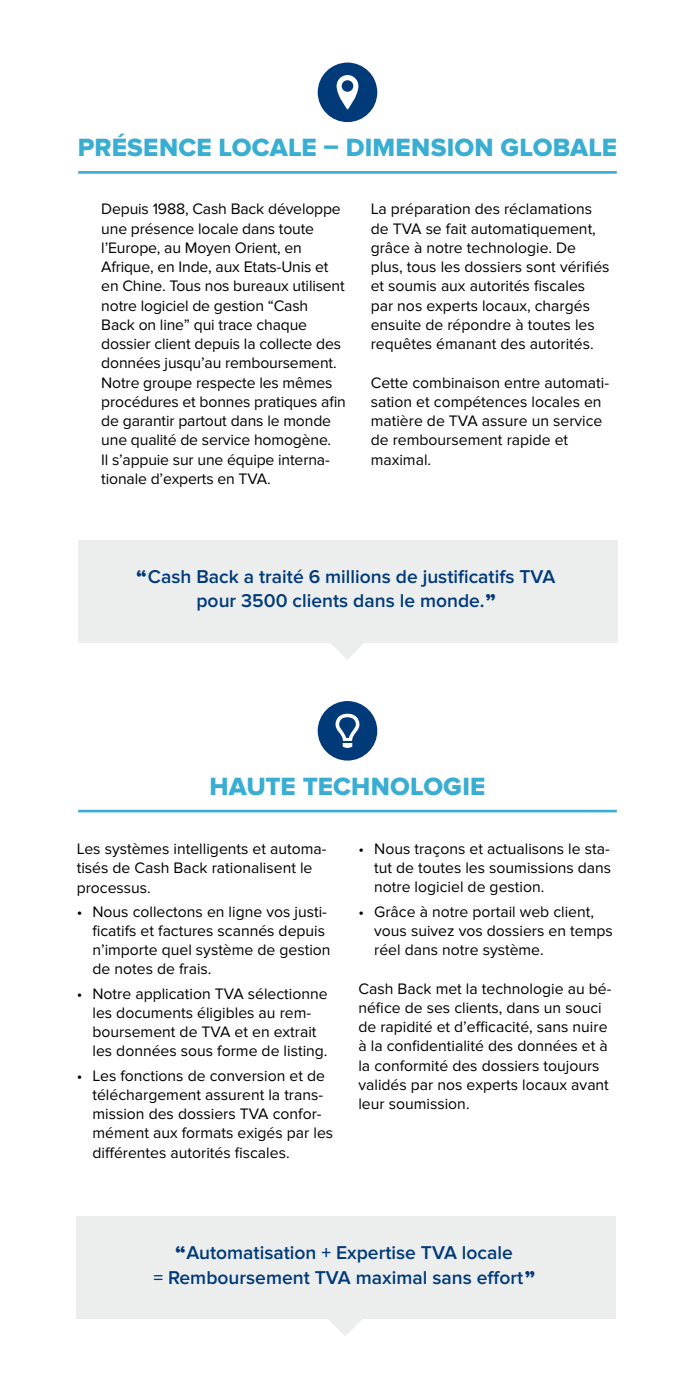
<style>
.page{position:relative;width:695px;height:1389px;background:#fff}
.page>*{position:absolute;margin:0;border:0;box-sizing:border-box;transform-origin:0 0}
.t1{font:25.9px "Proxima Nova Extrabld";letter-spacing:.005em;color:#39aed2}
.t2{font:600 19.25px/24.5px "Proxima Nova";color:#003a79;text-align:center}
.t3{font:15.75px/19.2px "Proxima Nova";color:#000}
.s1{font-weight:900}
</style>
<div class="page">
<svg style="left:329px;top:642px;width:35px;height:18px"></svg>
<div style="left:78px;top:540px;width:539px;height:102px;background:#eceded"></div>
<svg style="left:328px;top:1319px;width:34px;height:17px"></svg>
<div style="left:76px;top:1217px;width:539px;height:102px;background:#eceded"></div>
<div style="left:317px;top:701px;width:60px;height:60px;background:#003a79;border-radius:50%"></div>
<div style="left:317px;top:63px;width:60px;height:59px;background:#003a79;border-radius:50%"></div>
<svg style="left:336px;top:75px;width:22px;height:35px"></svg>
<hr style="left:78px;top:810px;width:538px;height:2px;background:#39aed2">
<hr style="left:78px;top:171px;width:538px;height:3px;background:#39aed2">
<svg style="left:335px;top:714px;width:25px;height:34px"></svg>
<h1 class="t1" style="left:78px;top:133px;width:540px">PRÉSENCE LOCALE – DIMENSION GLOBALE</h1>
<p class="t3" style="left:101px;top:200px;width:246px">Depuis 1988, Cash Back développe une présence locale dans toute l’Europe, au Moyen Orient, en<br>Afrique, en Inde, aux Etats-Unis et en Chine. Tous nos bureaux utilisent notre logiciel de gestion “Cash<br>Back on line” qui trace chaque dossier client depuis la collecte des données jusqu’au remboursement.<br>Notre groupe respecte les mêmes procédures et bonnes pratiques afin de garantir partout dans le monde une qualité de service homogène.<br>Il s’appuie sur une équipe interna&shy;tionale d’experts en TVA.</p>
<p class="t3" style="left:370px;top:200px;width:240px">La préparation des réclamations de TVA se fait automatiquement, grâce à notre technologie. De plus, tous les dossiers sont vérifiés et soumis aux autorités fiscales par nos experts locaux, chargés ensuite de répondre à toutes les requêtes émanant des autorités.</p>
<p class="t3" style="left:370px;top:373px;width:240px">Cette combinaison entre automati&shy;sation et compétences locales en matière de TVA assure un service de remboursement rapide et maximal.</p>
<p class="t2" style="left:136px;top:565px;width:420px"><span class="s1">“</span>Cash Back a traité 6 millions de justificatifs TVA pour 3500 clients dans le monde.<span class="s1">”</span></p>
<h1 class="t1" style="left:209px;top:772px;width:277px">HAUTE TECHNOLOGIE</h1>
<p class="t3" style="left:77px;top:839px;width:251px">Les systèmes intelligents et automa&shy;tisés de Cash Back rationalisent le processus.</p>
<p class="t3" style="left:92px;top:902px;width:240px;text-indent:-16px">• Nous collectons en ligne vos justi&shy;ficatifs et factures scannés depuis n’importe quel système de gestion de notes de frais.</p>
<p class="t3" style="left:92px;top:984px;width:237px;text-indent:-16px">• Notre application TVA sélectionne les documents éligibles au rem&shy;boursement de TVA et en extrait les données sous forme de listing.</p>
<p class="t3" style="left:92px;top:1066px;width:242px;text-indent:-16px">• Les fonctions de conversion et de téléchargement assurent la trans&shy;mission des dossiers TVA confor&shy;mément aux formats exigés par les différentes autorités fiscales.</p>
<p class="t3" style="left:374px;top:839px;width:238px;text-align:justify;text-indent:-16px">• Nous traçons et actualisons le sta&shy;tut de toutes les soumissions dans notre logiciel de gestion.</p>
<p class="t3" style="left:374px;top:902px;width:240px;text-indent:-16px">• Grâce à notre portail web client, vous suivez vos dossiers en temps réel dans notre système.</p>
<p class="t3" style="left:358px;top:979px;width:254px">Cash Back met la technologie au bé&shy;néfice de ses clients, dans un souci de rapidité et d’efficacité, sans nuire à la confidentialité des données et à la conformité des dossiers toujours validés par nos experts locaux avant leur soumission.</p>
<p class="t2" style="left:153px;top:1241px;width:383px"><span class="s1">“</span>Automatisation + Expertise TVA locale<br>= Remboursement TVA maximal sans effort<span class="s1">”</span></p>
</div>
